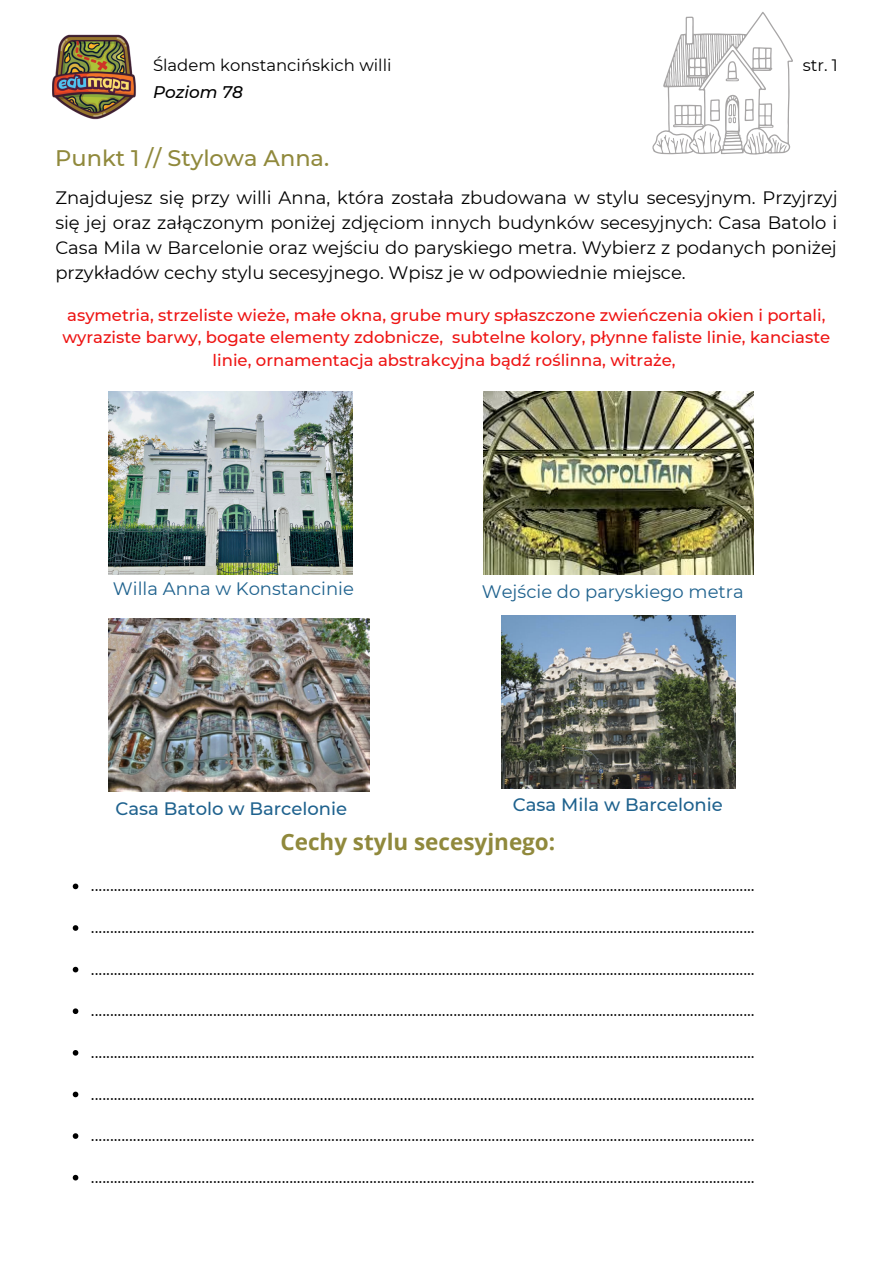
<style>
.page{position:relative;width:893px;height:1264px;background:#fff}
.page>*{position:absolute;margin:0;border:0;box-sizing:border-box;transform-origin:0 0}
.t1{font:700 22.5px "Open Sans";color:#90893c}
.t2{font:500 22.5px "Montserrat";color:#90893c}
.t3{font:18px/24.8px "Montserrat";color:#000;text-align:justify}
.t4{font:18px "Montserrat";color:#1f628e}
.t5{font:500 18px "Montserrat";color:#1f628e}
.t6{font:italic 500 16.8px "Montserrat";color:#000}
.t7{font:500 16.5px/22.5px "Montserrat";color:#ee1413;text-align:center}
.t8{font:16.5px "Montserrat";color:#000}
</style>
<div class="page">
<img style="left:109px;top:618px;width:261px;height:173px">
<img style="left:483px;top:391px;width:270px;height:183px">
<img style="left:501px;top:616px;width:234px;height:172px">
<img style="left:109px;top:391px;width:244px;height:183px">
<svg style="left:73px;top:883px;width:5px;height:6px"></svg>
<svg style="left:73px;top:925px;width:5px;height:5px"></svg>
<svg style="left:73px;top:966px;width:5px;height:6px"></svg>
<svg style="left:73px;top:1008px;width:5px;height:6px"></svg>
<svg style="left:73px;top:1050px;width:5px;height:5px"></svg>
<svg style="left:73px;top:1091px;width:5px;height:6px"></svg>
<svg style="left:73px;top:1133px;width:5px;height:5px"></svg>
<svg style="left:73px;top:1174px;width:5px;height:6px"></svg>
<img style="left:52px;top:34px;width:84px;height:86px">
<svg style="left:652px;top:12px;width:140px;height:142px"></svg>
<p class="t8" style="left:153px;top:55px;width:240px">Śladem konstancińskich willi</p>
<p class="t6" style="left:153px;top:82px;width:92px">Poziom 78</p>
<p class="t2" style="left:55px;top:144px;width:275px">Punkt 1 // Stylowa Anna.</p>
<p class="t8" style="left:802px;top:55px;width:37px">str. 1</p>
<p class="t3" style="left:55px;top:186px;width:783px">Znajdujesz się przy willi Anna, która została zbudowana w stylu secesyjnym. Przyjrzyj się jej oraz załączonym poniżej zdjęciom innych budynków secesyjnych: Casa Batolo i Casa Mila w Barcelonie oraz wejściu do paryskiego metra. Wybierz z podanych poniżej przykładów cechy stylu secesyjnego. Wpisz je w odpowiednie miejsce.</p>
<p class="t7" style="left:62px;top:304px;width:769px">asymetria, strzeliste wieże, małe okna, grube mury spłaszczone zwieńczenia okien i portali, wyraziste barwy, bogate elementy zdobnicze, subtelne kolory, płynne faliste linie, kanciaste linie, ornamentacja abstrakcyjna bądź roślinna, witraże,</p>
<p class="t4" style="left:113px;top:577px;width:242px">Willa Anna w Konstancinie</p>
<p class="t4" style="left:481px;top:580px;width:263px">Wejście do paryskiego metra</p>
<p class="t5" style="left:115px;top:797px;width:233px">Casa Batolo w Barcelonie</p>
<p class="t5" style="left:513px;top:793px;width:211px">Casa Mila w Barcelonie</p>
<p class="t1" style="left:280px;top:825px;width:276px">Cechy stylu secesyjnego:</p>
<p class="t3" style="left:91px;top:872px;width:665px">..............................................................................................................................................................................</p>
<p class="t3" style="left:91px;top:914px;width:665px">..............................................................................................................................................................................</p>
<p class="t3" style="left:91px;top:955px;width:665px">..............................................................................................................................................................................</p>
<p class="t3" style="left:91px;top:997px;width:665px">..............................................................................................................................................................................</p>
<p class="t3" style="left:91px;top:1039px;width:665px">..............................................................................................................................................................................</p>
<p class="t3" style="left:91px;top:1080px;width:665px">..............................................................................................................................................................................</p>
<p class="t3" style="left:91px;top:1122px;width:665px">..............................................................................................................................................................................</p>
<p class="t3" style="left:91px;top:1163px;width:665px">..............................................................................................................................................................................</p>
</div>
